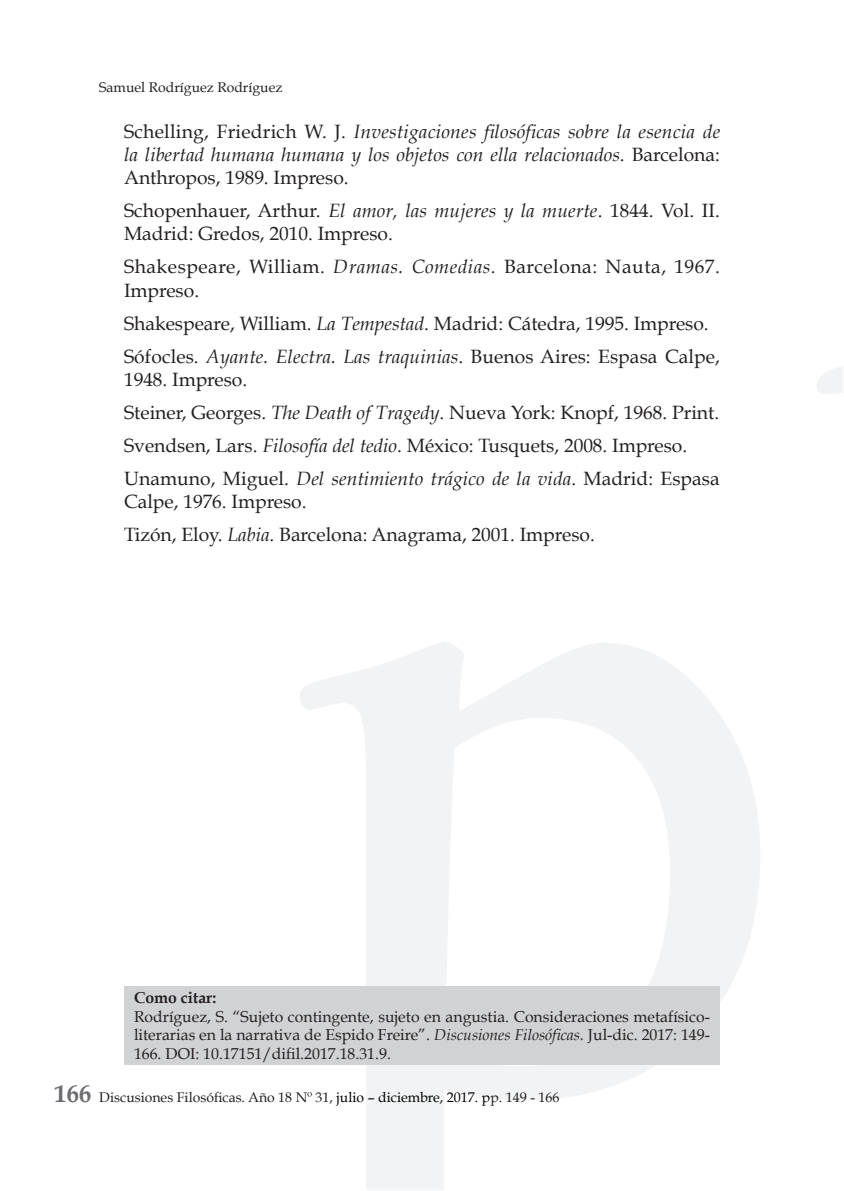
<style>
.page{position:relative;width:844px;height:1191px;background:#fff}
.page>*{position:absolute;margin:0;border:0;box-sizing:border-box;transform-origin:0 0}
.t1{font:700 24.5px "Book Antiqua";color:#6c6d70}
.t2{font:19.25px/33.1px "Book Antiqua";color:#231f20}
.t3{font:italic 19.25px/23.1px "Book Antiqua";color:#231f20;text-align:justify}
.t4{font:19.25px/23.1px "Book Antiqua";letter-spacing:.03em;color:#231f20}
.t5{font:15.75px/18.9px "Book Antiqua";color:#231f20;text-align:justify}
.t6{font:700 15.75px "Book Antiqua";color:#231f20}
.t7{font:14px "Book Antiqua";color:#231f20}
.s1{font-style:normal}
.s2{font-style:italic}
.s3{color:#000}
</style>
<div class="page">
<svg style="left:300px;top:367px;width:541px;height:821px"></svg>
<div style="left:124px;top:986px;width:595px;height:79px;background:#d1d2d4"></div>
<p class="t7" style="left:99px;top:79px;width:184px">Samuel Rodríguez Rodríguez</p>
<p class="t3" style="left:124px;top:120px;width:597px"><span class="s1">Schelling, Friedrich W. J.</span> Investigaciones filosóficas sobre la esencia de la libertad humana humana y los objetos con ella relacionados<span class="s1">. Barcelona:<br>Anthropos, 1989. Impreso.</span></p>
<p class="t2" style="left:124px;top:199px;width:597px;line-height:23.1px">Schopenhauer, Arthur. <span class="s2">El amor, las mujeres y la muerte</span>. 1844. Vol. II.<br>Madrid: Gredos, 2010. Impreso.</p>
<p class="t4" style="left:124px;top:255px;width:597px">Shakespeare, William. <span class="s2">Dramas. Comedias</span>. Barcelona: Nauta, 1967.<br>Impreso.</p>
<p class="t2" style="left:124px;top:306px;width:597px">Shakespeare, William. <span class="s2">La Tempestad</span>. Madrid: Cátedra, 1995. Impreso.<br>Sófocles. <span class="s2">Ayante. Electra. Las traquinias</span>. Buenos Aires: Espasa Calpe,</p>
<p class="t2" style="left:124px;top:362px;width:597px">1948. Impreso.<br>Steiner, Georges. <span class="s2">The Death of Tragedy</span>. Nueva York: Knopf, 1968. Print.<br>Svendsen, Lars. <span class="s2">Filosofía del tedio</span>. México: Tusquets, 2008. Impreso.<br>Unamuno, Miguel. <span class="s2">Del sentimiento trágico de la vida</span>. Madrid: Espasa</p>
<p class="t2" style="left:124px;top:485px;width:472px">Calpe, 1976. Impreso.<br>Tizón, Eloy. <span class="s2">Labia</span>. Barcelona: Anagrama, 2001. Impreso.</p>
<p class="t1" style="left:55px;top:1079px;width:38px">166</p>
<p class="t6" style="left:134px;top:988px;width:84px">Como citar:</p>
<p class="t5" style="left:134px;top:1006px;width:577px">Rodríguez, S. “Sujeto contingente, sujeto en angustia. Consideraciones metafísico&shy;literarias en la narrativa de Espido Freire”. <span class="s2">Discusiones Filosóficas.</span> Jul-dic. 2017: 149- 166. DOI: 10.17151/difil.2017.18.31.9.</p>
<p class="t7" style="left:99px;top:1088px;width:461px">Discusiones Filosóficas. Año 18 Nº 31, <span class="s3">julio – diciembre, 2017. p</span>p. 149 - 166</p>
</div>
